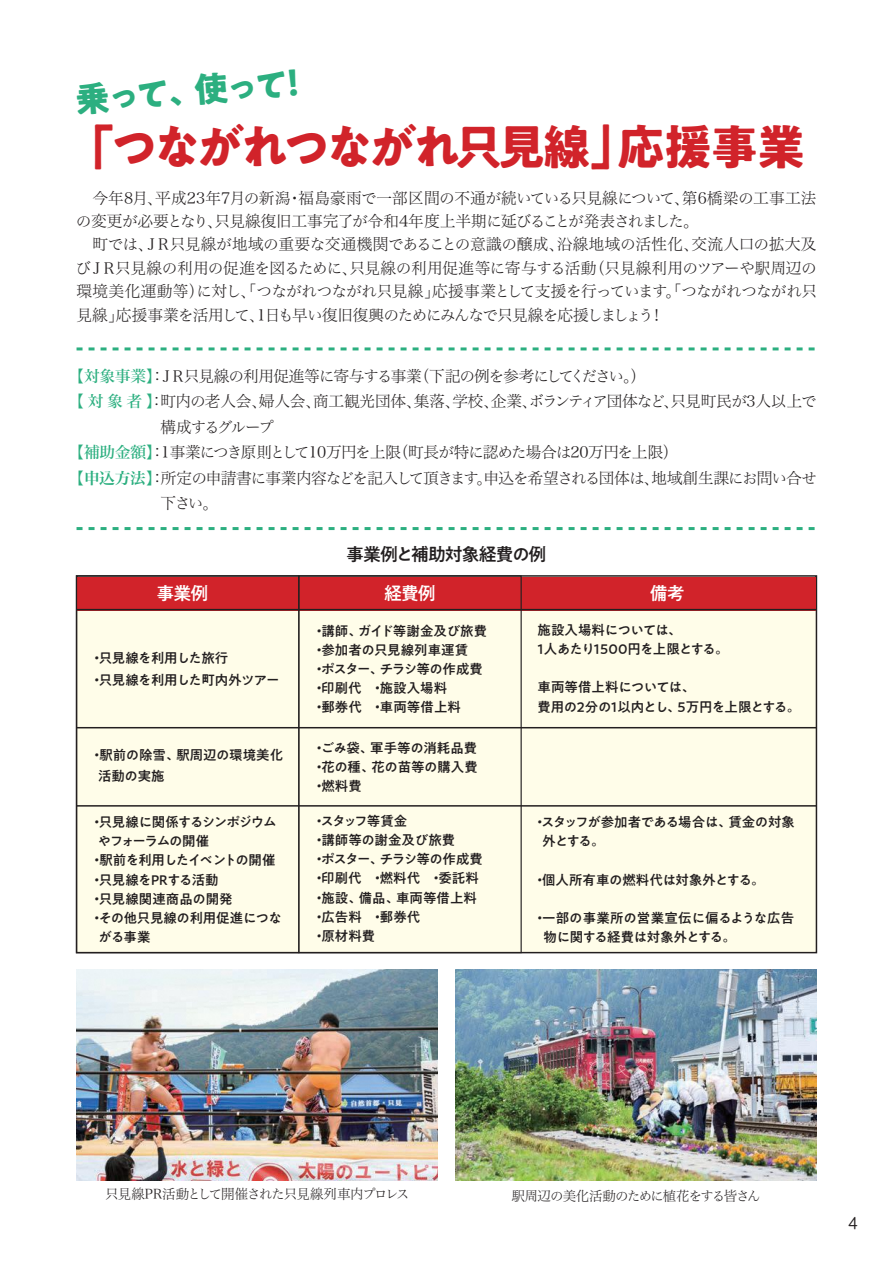
<style>
.page{position:relative;width:893px;height:1263px;background:#fff}
.page>*{position:absolute;margin:0;border:0;box-sizing:border-box;transform-origin:0 0}
.t1{font:700 47.7px "PA1 Gothic Std";letter-spacing:-.09em;color:#d1232a}
.t2{font:700 34.5px "PA1 Gothic Std";color:#2caf80}
.t3{font:500 18px "PA1 Gothic Std";letter-spacing:-.06em;color:#231f20}
.t4{font:500 18px "PA1 Gothic Std";letter-spacing:-.06em;color:#fff}
.t5{font:500 16.5px "DF Maru Gothic";color:#231f20}
.t6{font:15.75px/23.4px "Hira Min Std W2";letter-spacing:-.04em;color:#231f20}
.t7{font:15.75px "Hira Min Std W2";letter-spacing:-.065em;color:#231f20}
.t8{font:15.75px "Hira Min Std W2";letter-spacing:-.015em;color:#231f20}
.t9{font:15.75px "Hira Min Std W2";letter-spacing:-.15em;color:#231f20}
.t10{font:500 13.5px/19.2px "PA1 Gothic Std";color:#231f20}
.t11{font:500 13.5px/19.2px "PA1 Gothic Std";letter-spacing:-.03em;color:#231f20}
.t12{font:500 13.5px/19.2px "PA1 Gothic Std";letter-spacing:-.055em;color:#231f20}
.t13{font:500 13.5px/19.2px "PA1 Gothic Std";letter-spacing:-.01em;color:#231f20}
.t14{font:13.5px "Hira Min Std W2";letter-spacing:-.07em;color:#231f20}
.t15{font:500 13.5px/19.2px "PA1 Gothic Std";letter-spacing:-.065em;color:#231f20}
.t16{font:500 13.5px "PA1 Gothic Std";letter-spacing:-.105em;color:#231f20}
.s1{font-family:"Hira Min Std W5";color:#2caf80}
.s2{font-family:"Hira Min Std W6";color:#2caf80}
</style>
<div class="page">
<div style="left:77px;top:576px;width:739px;height:377px;background:#fffde9"></div>
<div style="left:77px;top:577px;width:739px;height:33px;background:#d1232a"></div>
<svg style="left:77px;top:347px;width:738px;height:3px"></svg>
<svg style="left:77px;top:527px;width:738px;height:3px"></svg>
<hr style="left:77px;top:609px;width:739px;height:1px;background:#231f20">
<hr style="left:77px;top:727px;width:739px;height:1px;background:#231f20">
<hr style="left:77px;top:805px;width:739px;height:2px;background:#231f20">
<div style="left:76px;top:575px;width:223px;height:378px;border:1px solid #231f20"></div>
<div style="left:298px;top:575px;width:224px;height:378px;border:1px solid #231f20"></div>
<img style="left:77px;top:970px;width:360px;height:210px">
<img style="left:455px;top:970px;width:361px;height:210px">
<h2 class="t2" style="left:74px;top:77px;width:237px;rotate:-4deg">乗って、使って！</h2>
<h1 class="t1" style="left:67px;top:117px;width:739px">「つながれつながれ只見線」応援事業</h1>
<p class="t6" style="left:76px;top:185px;width:743px">　今年8月、平成23年7月の新潟・福島豪雨で一部区間の不通が続いている只見線について、第6橋梁の工事工法の変更が必要となり、只見線復旧工事完了が令和4年度上半期に延びることが発表されました。<br>　町では、ＪＲ只見線が地域の重要な交通機関であることの意識の醸成、沿線地域の活性化、交流人口の拡大及びＪＲ只見線の利用の促進を図るために、只見線の利用促進等に寄与する活動（只見線利用のツアーや駅周辺の環境美化運動等）に対し、「つながれつながれ只見線」応援事業として支援を行っています。「つながれつながれ只見線」応援事業を活用して、1日も早い復旧復興のためにみんなで只見線を応援しましょう！</p>
<p class="t7" style="left:69px;top:365px;width:579px"><span class="s1">【対象事業】</span>：ＪＲ只見線の利用促進等に寄与する事業（下記の例を参考にしてください。）</p>
<p class="t8" style="left:69px;top:390px;width:750px"><span class="s1">【対象者】</span>：町内の老人会、婦人会、商工観光団体、集落、学校、企業、ボランティア団体など、只見町民が3人以上で</p>
<p class="t9" style="left:161px;top:416px;width:115px">構成するグループ</p>
<p class="t7" style="left:69px;top:441px;width:611px"><span class="s1">【補助金額】</span>：1事業につき原則として10万円を上限（町長が特に認めた場合は20万円を上限）</p>
<p class="t7" style="left:69px;top:467px;width:750px"><span class="s2">【申込方法】</span>：所定の申請書に事業内容などを記入して頂きます。申込を希望される団体は、地域創生課にお問い合せ</p>
<p class="t4" style="left:157px;top:582px;width:53px">事業例</p>
<p class="t11" style="left:90px;top:649px;width:191px;line-height:21.3px">・只見線を利用した旅行<br>・只見線を利用した町内外ツアー</p>
<p class="t13" style="left:98px;top:746px;width:187px;line-height:21.3px;text-indent:-8px">・駅前の除雪、駅周辺の環境美化活動の実施</p>
<p class="t12" style="left:90px;top:814px;width:201px">・只見線に関係するシンポジウム　</p>
<p class="t16" style="left:98px;top:833px;width:113px">やフォーラムの開催</p>
<p class="t12" style="left:90px;top:852px;width:187px">・駅前を利用したイベントの開催</p>
<p class="t11" style="left:90px;top:871px;width:130px">・只見線をPRする活動</p>
<p class="t10" style="left:90px;top:890px;width:144px">・只見線関連商品の開発</p>
<p class="t11" style="left:90px;top:909px;width:193px">・その他只見線の利用促進につな</p>
<p class="t11" style="left:98px;top:928px;width:54px">がる事業</p>
<p class="t3" style="left:346px;top:543px;width:202px">事業例と補助対象経費の例</p>
<p class="t4" style="left:384px;top:582px;width:53px">経費例</p>
<p class="t4" style="left:650px;top:582px;width:36px">備考</p>
<p class="t10" style="left:312px;top:622px;width:176px">・講師、ガイド等謝金及び旅費・参加者の只見線列車運賃<br>・ポスター、チラシ等の作成費・印刷代　・施設入場料<br>・郵券代　・車両等借上料</p>
<p class="t15" style="left:538px;top:621px;width:192px">施設入場料については、<br>1人あたり１５００円を上限とする。</p>
<p class="t12" style="left:538px;top:679px;width:264px">車両等借上料については、<br>費用の２分の１以内とし、５万円を上限とする。</p>
<p class="t11" style="left:312px;top:740px;width:167px;text-align:justify">・ごみ袋、軍手等の消耗品費・花の種、花の苗等の購入費・燃料費</p>
<p class="t10" style="left:312px;top:812px;width:172px">・スタッフ等賃金<br>・講師等の謝金及び旅費<br>・ポスター、チラシ等の作成費・印刷代　・燃料代　・委託料・施設、備品、車両等借上料・広告料　・郵券代<br>・原材料費</p>
<p class="t11" style="left:542px;top:814px;width:254px;text-indent:-9px">・スタッフが参加者である場合は、賃金の対象外とする。</p>
<p class="t10" style="left:533px;top:871px;width:233px">・個人所有車の燃料代は対象外とする。</p>
<p class="t13" style="left:543px;top:909px;width:252px;text-indent:-10px">・一部の事業所の営業宣伝に偏るような広告物に関する経費は対象外とする。</p>
<p class="t14" style="left:105px;top:1184px;width:306px">只見線PR活動として開催された只見線列車内プロレス</p>
<p class="t14" style="left:512px;top:1186px;width:251px">駅周辺の美化活動のために植花をする皆さん</p>
<p class="t5" style="left:848px;top:1215px;width:11px">4</p>
</div>
